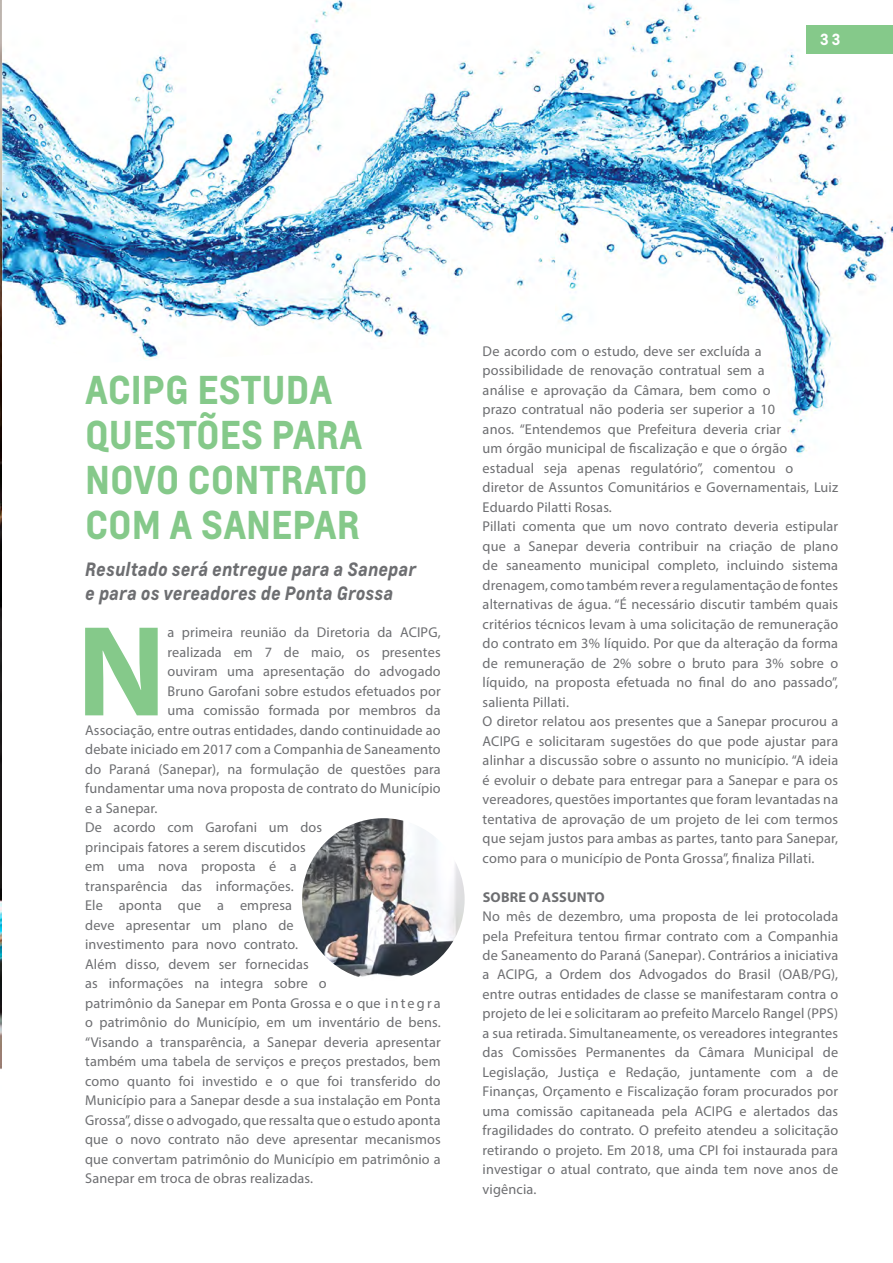
<style>
.page{position:relative;width:893px;height:1263px;background:#fff}
.page>*{position:absolute;margin:0;border:0;box-sizing:border-box;transform-origin:0 0}
.t1{font:700 130.05px "Myriad Pro";color:#85c98a}
.t2{font:700 37.5px/45px "Louis";color:#85c98a}
.t3{font:italic 700 18px/24px "Louis";color:#6d6e71}
.t4{font:700 15px "Louis";color:#fff}
.t5{font:14.25px/19.5px "Myriad Pro";letter-spacing:.01em;color:#6d6e71}
.t6{font:700 14.25px "Myriad Pro";letter-spacing:.01em;color:#6d6e71}
</style>
<div class="page">
<img style="left:2px;top:0;width:891px;height:454px">
<img style="left:302px;top:818px;width:163px;height:163px;border-radius:81px">
<img style="left:0;top:0;width:1px;height:1069px">
<p class="t4" style="left:820px;top:29px;width:22px">33</p>
<h2 class="t2" style="left:85px;top:368px;width:284px">ACIPG ESTUDA<br>QUESTÕES PARA<br>NOVO CONTRATO<br>COM A SANEPAR</h2>
<p class="t3" style="left:85px;top:557px;width:332px">Resultado será entregue para a Sanepar e para os vereadores de Ponta Grossa</p>
<h1 class="t1" style="left:77px;top:587px;width:91px">N</h1>
<p class="t5" style="left:168px;top:623px;width:275px">a primeira reunião da Diretoria da ACIPG,</p>
<p class="t5" style="left:168px;top:642px;width:275px">realizada em 7 de maio, os presentes</p>
<p class="t5" style="left:168px;top:662px;width:275px">ouviram uma apresentação do advogado</p>
<p class="t5" style="left:168px;top:681px;width:275px">Bruno Garofani sobre estudos efetuados por</p>
<p class="t5" style="left:168px;top:701px;width:275px">uma comissão formada por membros da</p>
<p class="t5" style="left:85px;top:720px;width:357px">Associação, entre outras entidades, dando continuidade ao</p>
<p class="t5" style="left:85px;top:739px;width:357px">debate iniciado em 2017 com a Companhia de Saneamento</p>
<p class="t5" style="left:85px;top:759px;width:357px">do Paraná (Sanepar), na formulação de questões para</p>
<p class="t5" style="left:85px;top:778px;width:357px">fundamentar uma nova proposta de contrato do Município</p>
<p class="t5" style="left:85px;top:798px;width:74px">e a Sanepar.</p>
<p class="t5" style="left:85px;top:817px;width:239px">De acordo com Garofani um dos</p>
<p class="t5" style="left:85px;top:837px;width:222px">principais fatores a serem discutidos</p>
<p class="t5" style="left:85px;top:856px;width:213px">em uma nova proposta é a</p>
<p class="t5" style="left:85px;top:876px;width:210px">transparência das informações.</p>
<p class="t5" style="left:85px;top:895px;width:209px">Ele aponta que a empresa</p>
<p class="t5" style="left:85px;top:915px;width:210px">deve apresentar um plano de</p>
<p class="t5" style="left:85px;top:934px;width:215px">investimento para novo contrato.</p>
<p class="t5" style="left:85px;top:954px;width:225px">Além disso, devem ser fornecidas</p>
<p class="t5" style="left:85px;top:973px;width:243px">as informações na integra sobre o</p>
<p class="t5" style="left:85px;top:993px;width:357px">patrimônio da Sanepar em Ponta Grossa e o que i n t e g r a</p>
<p class="t5" style="left:85px;top:1012px;width:357px">o patrimônio do Município, em um inventário de bens.</p>
<p class="t5" style="left:85px;top:1032px;width:357px">“Visando a transparência, a Sanepar deveria apresentar</p>
<p class="t5" style="left:85px;top:1051px;width:357px">também uma tabela de serviços e preços prestados, bem</p>
<p class="t5" style="left:85px;top:1071px;width:357px">como quanto foi investido e o que foi transferido do</p>
<p class="t5" style="left:85px;top:1090px;width:357px">Município para a Sanepar desde a sua instalação em Ponta</p>
<p class="t5" style="left:85px;top:1110px;width:357px">Grossa”, disse o advogado, que ressalta que o estudo aponta</p>
<p class="t5" style="left:85px;top:1129px;width:357px">que o novo contrato não deve apresentar mecanismos</p>
<p class="t5" style="left:85px;top:1149px;width:357px">que convertam patrimônio do Município em patrimônio a</p>
<p class="t5" style="left:85px;top:1168px;width:229px">Sanepar em troca de obras realizadas.</p>
<p class="t5" style="left:483px;top:341px;width:357px">De acordo com o estudo, deve ser excluída a possibilidade de renovação contratual sem a<br>análise e aprovação da Câmara, bem como o<br>prazo contratual não poderia ser superior a 10<br>anos. “Entendemos que Prefeitura deveria criar<br>um órgão municipal de fiscalização e que o órgão estadual seja apenas regulatório”, comentou o<br>diretor de Assuntos Comunitários e Governamentais, Luiz Eduardo Pilatti Rosas.<br>Pillati comenta que um novo contrato deveria estipular que a Sanepar deveria contribuir na criação de plano de saneamento municipal completo, incluindo sistema drenagem, como também rever a regulamentação de fontes alternativas de água. “É necessário discutir também quais critérios técnicos levam à uma solicitação de remuneração do contrato em 3% líquido. Por que da alteração da forma de remuneração de 2% sobre o bruto para 3% sobre o líquido, na proposta efetuada no final do ano passado”, salienta Pillati.<br>O diretor relatou aos presentes que a Sanepar procurou a ACIPG e solicitaram sugestões do que pode ajustar para alinhar a discussão sobre o assunto no município. “A ideia é evoluir o debate para entregar para a Sanepar e para os vereadores, questões importantes que foram levantadas na tentativa de aprovação de um projeto de lei com termos que sejam justos para ambas as partes, tanto para Sanepar, como para o município de Ponta Grossa”, finaliza Pillati.</p>
<p class="t6" style="left:483px;top:887px;width:123px">SOBRE O ASSUNTO</p>
<p class="t5" style="left:483px;top:906px;width:357px;text-align:justify">No mês de dezembro, uma proposta de lei protocolada pela Prefeitura tentou firmar contrato com a Companhia de Saneamento do Paraná (Sanepar). Contrários a iniciativa a ACIPG, a Ordem dos Advogados do Brasil (OAB/PG), entre outras entidades de classe se manifestaram contra o projeto de lei e solicitaram ao prefeito Marcelo Rangel (PPS) a sua retirada. Simultaneamente, os vereadores integrantes das Comissões Permanentes da Câmara Municipal de Legislação, Justiça e Redação, juntamente com a de Finanças, Orçamento e Fiscalização foram procurados por uma comissão capitaneada pela ACIPG e alertados das fragilidades do contrato. O prefeito atendeu a solicitação retirando o projeto. Em 2018, uma CPI foi instaurada para investigar o atual contrato, que ainda tem nove anos de vigência.</p>
</div>
